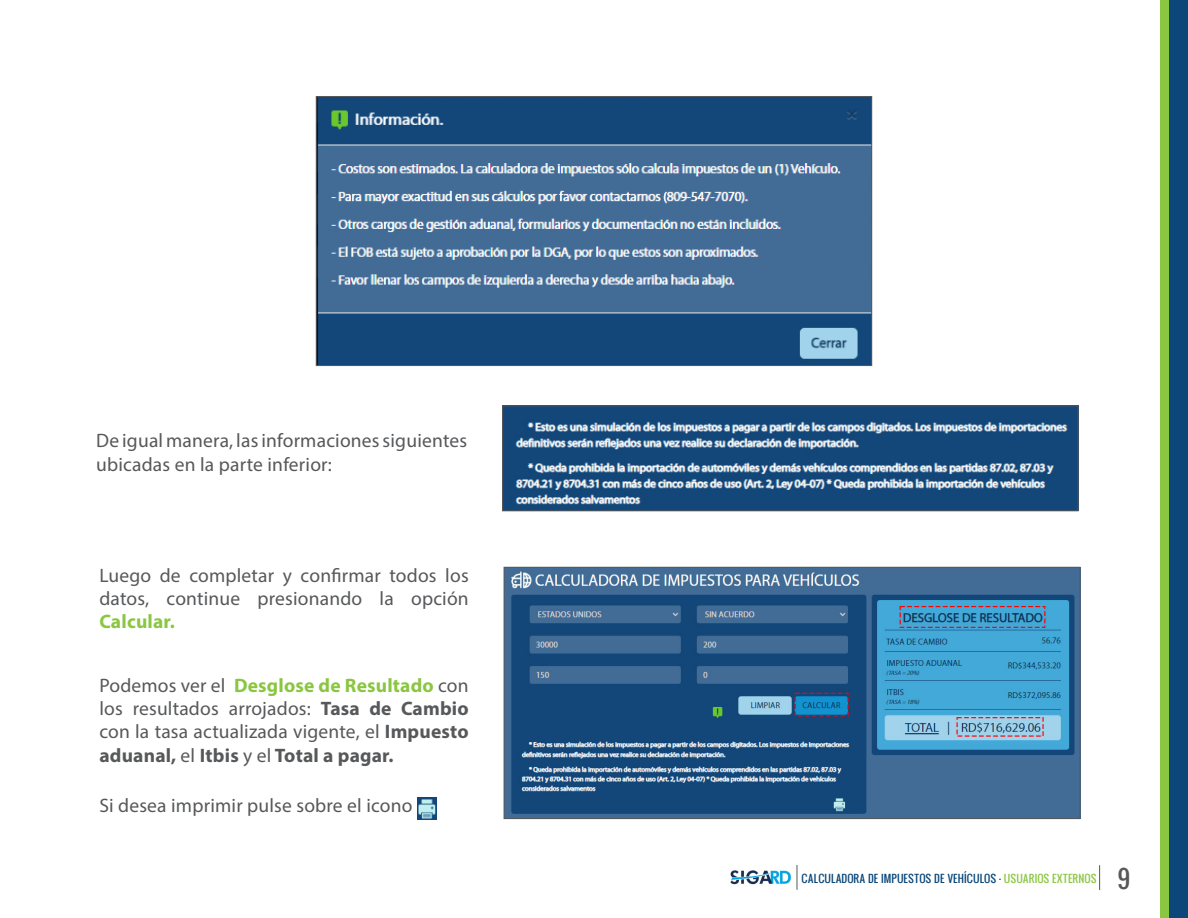
<style>
.page{position:relative;width:1188px;height:918px;background:#fff}
.page>*{position:absolute;margin:0;border:0;box-sizing:border-box;transform-origin:0 0}
.t1{font:24px "Oswald";color:#57585a}
.t2{font:19.5px/23.4px "Myriad Pro";letter-spacing:.01em;color:#57585a;text-align:justify}
.t3{font:10.5px "Oswald";color:#0a4677}
.s1{font-weight:700;color:#8bc642}
.s2{font-weight:700}
.s3{color:#8bc642}
</style>
<div class="page">
<div style="left:1160px;top:0;width:28px;height:918px;background:#8bc642"></div>
<div style="left:1169px;top:0;width:19px;height:918px;background:#0c4779"></div>
<svg style="left:1099px;top:865px;width:1px;height:25px"></svg>
<svg style="left:797px;top:865px;width:1px;height:25px"></svg>
<img style="left:730px;top:870px;width:62px;height:15px">
<img style="left:318px;top:98px;width:552px;height:266px">
<div style="left:316px;top:96px;width:556px;height:270px;border:1px solid #57585a"></div>
<img style="left:504px;top:407px;width:572px;height:102px">
<div style="left:502px;top:405px;width:576px;height:106px;border:1px solid #57585a"></div>
<img style="left:506px;top:569px;width:572px;height:248px">
<div style="left:504px;top:567px;width:576px;height:252px;border:1px solid #57585a"></div>
<img style="left:417px;top:798px;width:20px;height:22px">
<p class="t2" style="left:96px;top:429px;width:372px">De igual manera, las informaciones siguientes ubicadas en la parte inferior:</p>
<p class="t2" style="left:99px;top:563px;width:371px">Luego de completar y confirmar todos los datos, continue presionando la opción <span class="s1">Calcular.</span></p>
<p class="t2" style="left:99px;top:673px;width:371px">Podemos ver el <span class="s1">Desglose de Resultado</span> con los resultados arrojados: <span class="s2">Tasa de Cambio </span>con la tasa actualizada vigente, el <span class="s2">Impuesto aduanal,</span> el <span class="s2">Itbis</span> y el <span class="s2">Total a pagar.</span></p>
<p class="t2" style="left:99px;top:794px;width:315px">Si desea imprimir pulse sobre el icono</p>
<p class="t3" style="left:802px;top:870px;width:297px">CALCULADORA DE IMPUESTOS DE VEHÍCULOS . <span class="s3">USUARIOS EXTERNOS</span></p>
<p class="t1" style="left:1117px;top:860px;width:15px">9</p>
</div>
